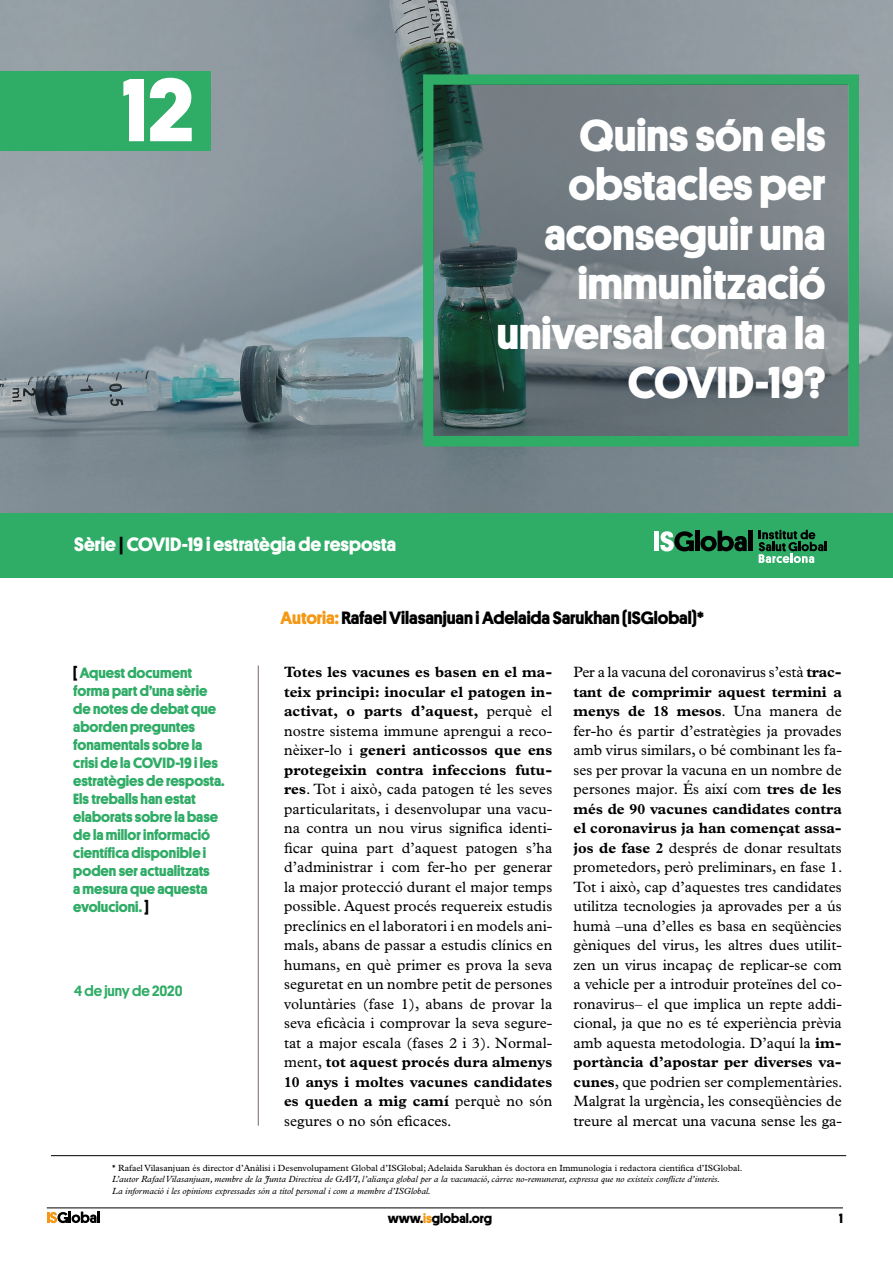
<style>
.page{position:relative;width:893px;height:1263px;background:#fff}
.page>*{position:absolute;margin:0;border:0;box-sizing:border-box;transform-origin:0 0}
.t1{font:700 90px "Platform";color:#fff}
.t2{font:700 45px/49.5px "Platform";color:#fff;text-align:right}
.t3{font:700 19.5px "Platform";color:#fff}
.t4{font:700 18px "Platform";letter-spacing:-.005em;color:#000}
.t5{font:15px/19.5px "Plantin";color:#000;text-align:justify}
.t6{font:700 15px/18px "Platform";color:#2fac66}
.t7{font:500 15px "Platform";color:#2fac66}
.t8{font:700 13.5px "Platform";color:#000}
.t9{font:italic 9px/11.2px "Plantin";color:#000}
.s1{color:#000}
.s2{color:#f49712}
.s3{font-weight:700}
.s4{font-family:"Platform";font-style:normal}
.s5{font-style:normal}
</style>
<div class="page">
<svg style="left:47px;top:1211px;width:53px;height:12px"></svg>
<hr style="left:47px;top:1207px;width:796px;height:1px;background:#000">
<svg style="left:0;top:0;width:893px;height:514px;background:#849198"></svg>
<div style="left:0;top:514px;width:893px;height:64px;background:#2fac66"></div>
<div style="left:0;top:71px;width:211px;height:80px;background:#2fac66"></div>
<hr style="left:258px;top:665px;width:1px;height:461px;background:#867b77">
<div style="left:423px;top:74px;width:436px;height:372px;border:10px solid #2fac66"></div>
<svg style="left:434px;top:85px;width:414px;height:351px;background:#6b777c"></svg>
<hr style="left:51px;top:1155px;width:795px;height:1px;background:#000">
<hr style="left:655px;top:532px;width:4px;height:19px;background:#fff">
<div style="left:695px;top:531px;width:5px;height:20px;background:#000"></div>
<svg style="left:700px;top:531px;width:47px;height:20px"></svg>
<div style="left:748px;top:531px;width:5px;height:20px;background:#000"></div>
<svg style="left:660px;top:531px;width:34px;height:20px"></svg>
<svg style="left:759px;top:530px;width:68px;height:33px"></svg>
<h1 class="t1" style="left:122px;top:44px;width:73px">12</h1>
<h3 class="t3" style="left:74px;top:530px;width:323px">Sèrie <span class="s1">|</span> COVID-19 i estratègia de resposta</h3>
<h2 class="t2" style="left:497px;top:108px;width:330px">Quins són els obstacles per aconseguir una immunització universal contra la<br>COVID-19?</h2>
<p class="t6" style="left:73px;top:663px;width:153px"><span class="s1">[</span> Aquest document forma part d’una sèrie de notes de debat que aborden preguntes fonamentals sobre la crisi de la COVID-19 i les estratègies de resposta.<br>Els treballs han estat elaborats sobre la base de la millor informació científica disponible i poden ser actualitzats<br>a mesura que aquesta evolucioni. <span class="s1">]</span></p>
<p class="t7" style="left:74px;top:980px;width:110px">4 de juny de 2020</p>
<p class="t4" style="left:281px;top:604px;width:425px"><span class="s2">Autoria:</span> Rafael Vilasanjuan i Adelaida Sarukhan (ISGlobal)*</p>
<p class="t5" style="left:284px;top:662px;width:270px"><span class="s3">Totes les vacunes es basen en el ma&shy;teix principi: inocular el patogen in&shy;activat, o parts d’aquest,</span> perquè el nostre sistema immune aprengui a reco&shy;nèixer-lo i <span class="s3">generi anticossos que ens protegeixin contra infeccions futu&shy;res</span>. Tot i això, cada patogen té les seves particularitats, i desenvolupar una vacu&shy;na contra un nou virus significa identi&shy;ficar quina part d’aquest patogen s’ha d’administrar i com fer-ho per generar la major protecció durant el major temps possible. Aquest procés requereix estudis preclínics en el laboratori i en models ani&shy;mals, abans de passar a estudis clínics en humans, en què primer es prova la seva seguretat en un nombre petit de persones voluntàries (fase 1), abans de provar la seva eficàcia i comprovar la seva segure&shy;tat a major escala (fases 2 i 3). Normal&shy;ment, <span class="s3">tot aquest procés dura almenys 10 anys i moltes vacunes candidates es queden a mig camí</span> perquè no són segures o no són eficaces.</p>
<p class="t5" style="left:574px;top:662px;width:270px">Per a la vacuna del coronavirus s’està <span class="s3">trac&shy;tant de comprimir aquest termini a menys de 18 mesos</span>. Una manera de fer-ho és partir d’estratègies ja provades amb virus similars, o bé combinant les fa&shy;ses per provar la vacuna en un nombre de persones major. És així com <span class="s3">tres de les més de 90 vacunes candidates contra el coronavirus ja han començat assa&shy;jos de fase 2</span> després de donar resultats prometedors, però preliminars, en fase 1.<br>Tot i això, cap d’aquestes tres candidates utilitza tecnologies ja aprovades per a ús humà –una d’elles es basa en seqüències gèniques del virus, les altres dues utilit&shy;zen un virus incapaç de replicar-se com a vehicle per a introduir proteïnes del co&shy;ronavirus– el que implica un repte addi&shy;cional, ja que no es té experiència prèvia amb aquesta metodologia. D’aquí la <span class="s3">im&shy;portància d’apostar per diverses va&shy;cunes</span>, que podrien ser complementàries.<br>Malgrat la urgència, les conseqüències de treure al mercat una vacuna sense les ga-</p>
<p class="t9" style="left:112px;top:1162px;width:632px"><span class="s4">*</span> <span class="s5">Rafael Vilasanjuan és director d’Anàlisi i Desenvolupament Global d’ISGlobal; Adelaida Sarukhan és doctora en Immunologia i redactora científica d’ISGlobal.<br></span>L’autor Rafael Vilasanjuan, membre de la Junta Directiva de GAVI, l’aliança global per a la vacunació, càrrec no-remunerat, expressa que no existeix conflicte d’interès.<br>La informació i les opinions expressades són a títol personal i com a membre d’ISGlobal.</p>
<p class="t8" style="left:388px;top:1208px;width:106px">www.<span class="s2">is</span>global.org</p>
<p class="t8" style="left:839px;top:1208px;width:5px">1</p>
</div>
